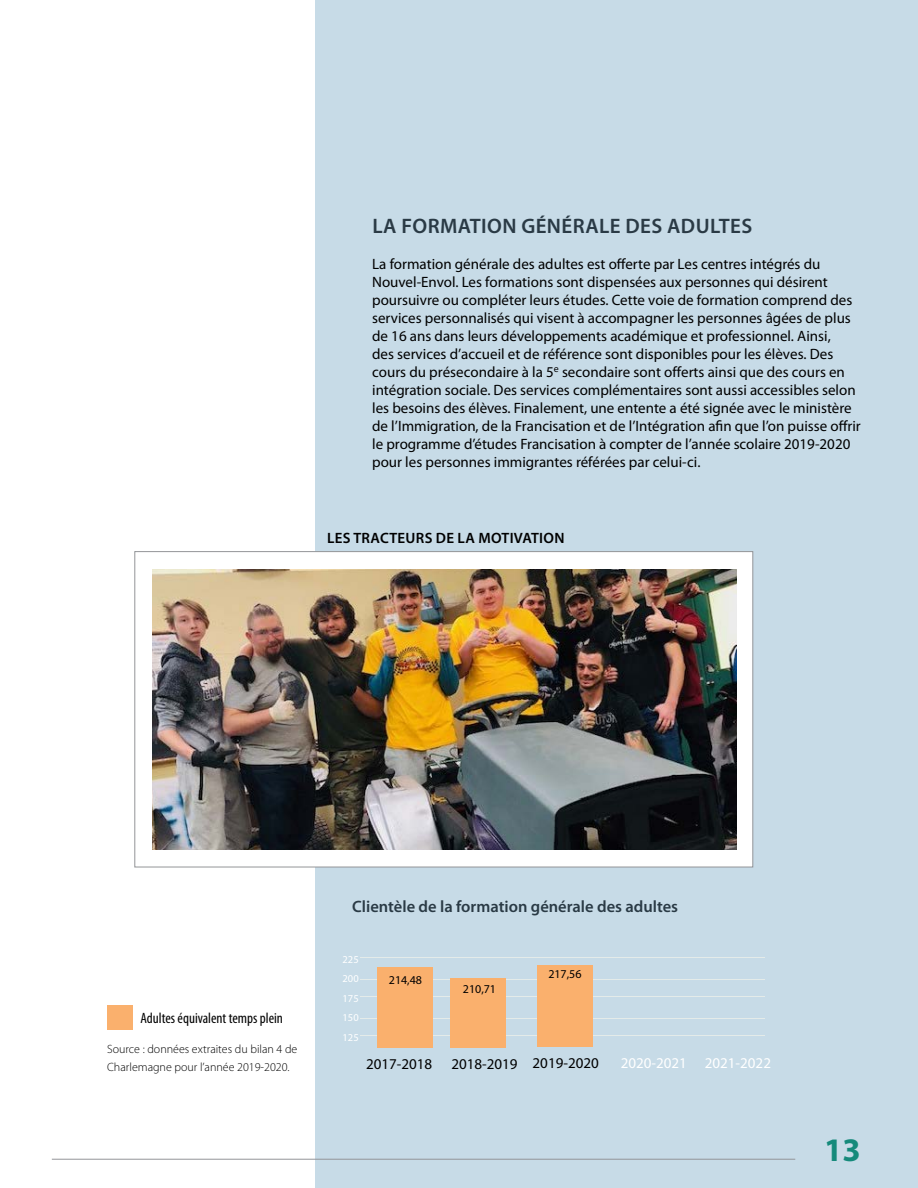
<style>
.page{position:relative;width:918px;height:1188px;background:#fff}
.page>*{position:absolute;margin:0;border:0;box-sizing:border-box;transform-origin:0 0}
.t1{font:700 33px "Myriad Pro";color:#158a7b}
.t2{font:600 21px "Myriad Pro";letter-spacing:.02em;color:#2a3a45}
.t3{font:600 16.5px "Myriad Pro";color:#2a3a45}
.t4{font:15px/18px "Myriad Pro";color:#000}
.t5{font:condensed 15px "Myriad Pro";color:#000}
.t6{font:600 15px "Myriad Pro";letter-spacing:.02em;color:#000}
.t7{font:15px "Myriad Pro";color:#fff}
.t8{font:300 12px/18px "Myriad Pro";color:#000}
.t9{font:12px "Myriad Pro";color:#000}
.t10{font:10.5px/19.5px "Myriad Pro";color:#fff;text-align:justify}
</style>
<div class="page">
<div style="left:316px;top:0;width:602px;height:1188px;background:#c7dbe7"></div>
<hr style="left:360px;top:958px;width:405px;height:1px;background:#e4ebe9">
<hr style="left:360px;top:979px;width:405px;height:1px;background:#e4ebe9">
<hr style="left:360px;top:996px;width:405px;height:1px;background:#e4ebe9">
<hr style="left:360px;top:1018px;width:405px;height:1px;background:#e4ebe9">
<hr style="left:360px;top:1035px;width:405px;height:1px;background:#e4ebe9">
<div style="left:377px;top:967px;width:55px;height:80px;background:#fab06d"></div>
<div style="left:451px;top:978px;width:55px;height:69px;background:#fab06d"></div>
<div style="left:537px;top:966px;width:55px;height:81px;background:#fab06d"></div>
<hr style="left:52px;top:1159px;width:743px;height:1px;background:#939598">
<div style="left:107px;top:1006px;width:26px;height:24px;background:#fab06d"></div>
<div style="left:135px;top:551px;width:618px;height:316px;background:#fff;border:1px solid #939598"></div>
<img style="left:153px;top:569px;width:583px;height:281px">
<h2 class="t2" style="left:372px;top:212px;width:382px">LA FORMATION GÉNÉRALE DES ADULTES</h2>
<p class="t4" style="left:372px;top:254px;width:490px">La formation générale des adultes est offerte par Les centres intégrés du Nouvel-Envol. Les formations sont dispensées aux personnes qui désirent poursuivre ou compléter leurs études. Cette voie de formation comprend des services personnalisés qui visent à accompagner les personnes âgées de plus de 16 ans dans leurs développements académique et professionnel. Ainsi,<br>des services d’accueil et de référence sont disponibles pour les élèves. Des cours du présecondaire à la 5<sup>e</sup> secondaire sont offerts ainsi que des cours en intégration sociale. Des services complémentaires sont aussi accessibles selon les besoins des élèves. Finalement, une entente a été signée avec le ministère de l’Immigration, de la Francisation et de l’Intégration afin que l’on puisse offrir le programme d’études Francisation à compter de l’année scolaire 2019-2020 pour les personnes immigrantes référées par celui-ci.</p>
<p class="t6" style="left:327px;top:528px;width:239px">LES TRACTEURS DE LA MOTIVATION</p>
<p class="t5" style="left:141px;top:1009px;width:144px">Adultes équivalent temps plein</p>
<p class="t8" style="left:107px;top:1040px;width:192px">Source : données extraites du bilan 4 de<br>Charlemagne pour l’année 2019-2020.</p>
<p class="t3" style="left:352px;top:896px;width:327px">Clientèle de la formation générale des adultes</p>
<p class="t10" style="left:343px;top:949px;width:18px">225<br>200<br>175<br>150<br>125</p>
<p class="t9" style="left:389px;top:973px;width:35px">214,48</p>
<p class="t9" style="left:463px;top:982px;width:35px">210,71</p>
<p class="t4" style="left:366px;top:1054px;width:68px">2017-2018</p>
<p class="t4" style="left:451px;top:1054px;width:68px">2018-2019</p>
<p class="t9" style="left:548px;top:966px;width:35px">217,56</p>
<p class="t4" style="left:533px;top:1054px;width:68px">2019-2020</p>
<p class="t7" style="left:621px;top:1054px;width:152px">2020-2021 2021-2022</p>
<h1 class="t1" style="left:824px;top:1128px;width:38px">13</h1>
</div>
